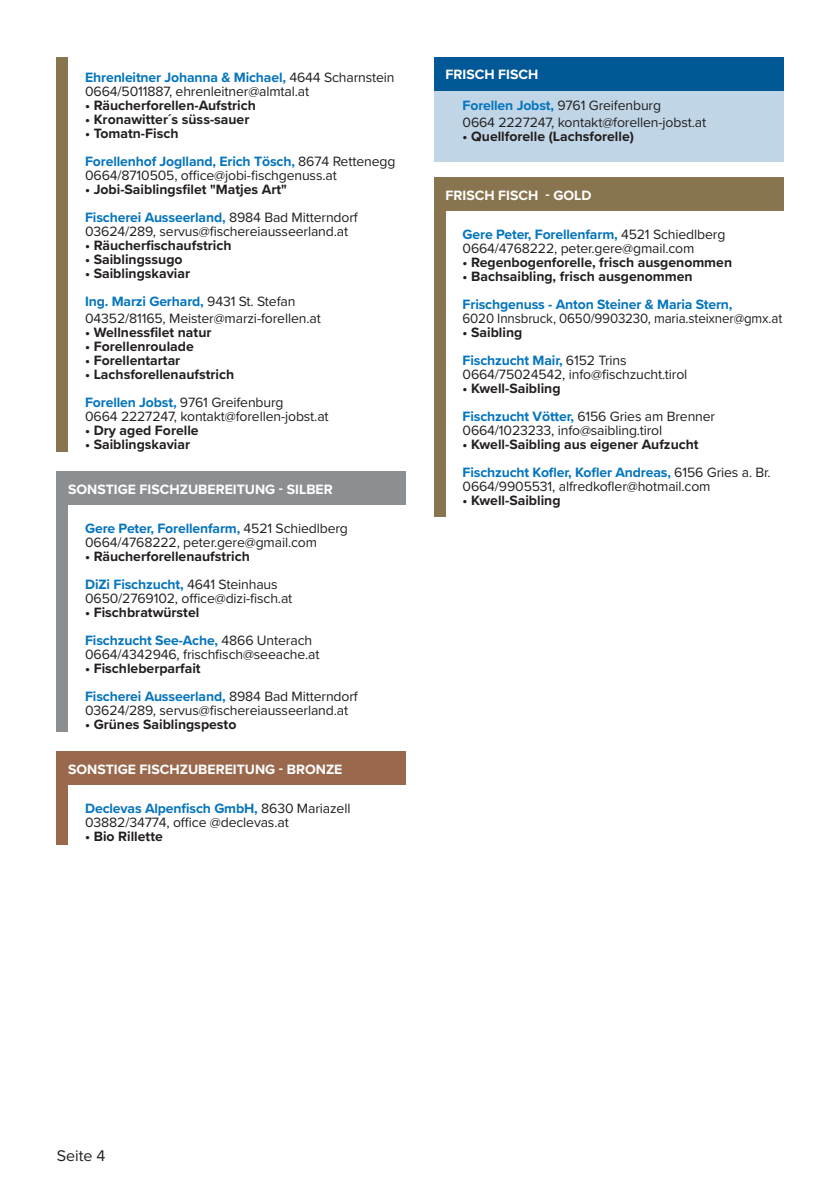
<style>
.page{position:relative;width:840px;height:1191px;background:#fff}
.page>*{position:absolute;margin:0;border:0;box-sizing:border-box;transform-origin:0 0}
.t1{font:16px "Proxima Nova";color:#231f20}
.Überschrift{font:14px "Proxima Nova";letter-spacing:-.01em;color:#231f20}
.Überschrift-2{font:700 14px "Proxima Nova";letter-spacing:-.01em;color:#0575bd}
.Produktauflistung{font:700 14px "Proxima Nova";color:#231f20}
.Überschrift-3{font:700 14px "Proxima Nova";color:#231f20}
.t2{font:700 14px "Proxima Nova";color:#fff}
.Überschrift-4{font:14px "Proxima Nova";letter-spacing:-.01em;color:#231f20;scale:.95 1}
.s1{font-weight:400;color:#231f20}
.s2{font-weight:700;color:#0575bd}
</style>
<div class="page">
<div style="left:434px;top:57px;width:348px;height:105px;background:#c0d5e5"></div>
<div style="left:57px;top:471px;width:348px;height:34px;background:#8c8f91"></div>
<div style="left:57px;top:751px;width:348px;height:34px;background:#9a694d"></div>
<div style="left:434px;top:57px;width:348px;height:33px;background:#005996"></div>
<div style="left:434px;top:177px;width:348px;height:34px;background:#88744f"></div>
<div style="left:57px;top:57px;width:11px;height:394px;background:#88744f"></div>
<div style="left:57px;top:505px;width:11px;height:227px;background:#8c8f91"></div>
<div style="left:434px;top:207px;width:11px;height:310px;background:#88744f"></div>
<div style="left:57px;top:784px;width:11px;height:61px;background:#9a694d"></div>
<p class="Überschrift-2" style="left:85px;top:67px;width:311px">Ehrenleitner Johanna &amp; Michael, <span class="s1">4644 Scharnstein</span></p>
<p class="Überschrift" style="left:85px;top:81px;width:225px">0664/5011887, ehrenleitner@almtal.at</p>
<p class="Überschrift-3" style="left:85px;top:95px;width:172px">• Räucherforellen-Aufstrich</p>
<p class="Überschrift-3" style="left:85px;top:109px;width:166px">• Kronawitter´s süss-sauer</p>
<p class="Überschrift-3" style="left:85px;top:123px;width:95px">• Tomatn-Fisch</p>
<p class="Überschrift-2" style="left:85px;top:151px;width:311px">Forellenhof Joglland, Erich Tösch, <span class="s1">8674 Rettenegg</span></p>
<p class="Überschrift" style="left:85px;top:165px;width:253px">0664/8710505, office@jobi-fischgenuss.at</p>
<p class="Überschrift-3" style="left:85px;top:179px;width:203px">• Jobi-Saiblingsfilet "Matjes Art"</p>
<p class="Überschrift-2" style="left:85px;top:207px;width:274px">Fischerei Ausseerland, <span class="s1">8984 Bad Mitterndorf</span></p>
<p class="Überschrift" style="left:85px;top:221px;width:264px">03624/289, servus@fischereiausseerland.at</p>
<p class="Überschrift-3" style="left:85px;top:235px;width:148px">• Räucherfischaufstrich</p>
<p class="Überschrift-3" style="left:85px;top:249px;width:99px">• Saiblingssugo</p>
<p class="Überschrift-3" style="left:85px;top:263px;width:106px">• Saiblingskaviar</p>
<p class="Überschrift-2" style="left:85px;top:291px;width:212px">Ing. Marzi Gerhard, <span class="s1">9431 St. Stefan</span></p>
<p class="Überschrift" style="left:85px;top:308px;width:237px">04352/81165, Meister@marzi-forellen.at</p>
<p class="Produktauflistung" style="left:85px;top:322px;width:128px">• Wellnessfilet natur</p>
<p class="Produktauflistung" style="left:85px;top:336px;width:110px">• Forellenroulade</p>
<p class="Produktauflistung" style="left:85px;top:350px;width:97px">• Forellentartar</p>
<p class="Produktauflistung" style="left:85px;top:364px;width:150px">• Lachsforellenaufstrich</p>
<p class="Überschrift" style="left:85px;top:392px;width:200px"><span class="s2">Forellen Jobst,</span> 9761 Greifenburg</p>
<p class="Überschrift" style="left:85px;top:406px;width:245px">0664 2227247, kontakt@forellen-jobst.at</p>
<p class="Produktauflistung" style="left:85px;top:420px;width:115px">• Dry aged Forelle</p>
<p class="Produktauflistung" style="left:85px;top:434px;width:106px">• Saiblingskaviar</p>
<p class="t2" style="left:68px;top:478px;width:266px">SONSTIGE FISCHZUBEREITUNG - SILBER</p>
<p class="Überschrift-2" style="left:85px;top:518px;width:264px">Gere Peter, Forellenfarm, <span class="s1">4521 Schiedlberg</span></p>
<p class="Überschrift" style="left:85px;top:532px;width:233px">0664/4768222, peter.gere@gmail.com</p>
<p class="Produktauflistung" style="left:85px;top:546px;width:166px">• Räucherforellenaufstrich</p>
<p class="Überschrift-2" style="left:85px;top:574px;width:194px">DiZi Fischzucht, <span class="s1">4641 Steinhaus</span></p>
<p class="Überschrift" style="left:85px;top:588px;width:209px">0650/2769102, office@dizi-fisch.at</p>
<p class="Produktauflistung" style="left:85px;top:602px;width:116px">• Fischbratwürstel</p>
<p class="Überschrift-2" style="left:85px;top:630px;width:228px">Fischzucht See-Ache, <span class="s1">4866 Unterach</span></p>
<p class="Überschrift" style="left:85px;top:644px;width:236px">0664/4342946, frischfisch@seeache.at</p>
<p class="Produktauflistung" style="left:85px;top:658px;width:117px">• Fischleberparfait</p>
<p class="Überschrift-2" style="left:85px;top:686px;width:274px">Fischerei Ausseerland, <span class="s1">8984 Bad Mitterndorf</span></p>
<p class="Überschrift" style="left:85px;top:700px;width:264px">03624/289, servus@fischereiausseerland.at</p>
<p class="Produktauflistung" style="left:85px;top:714px;width:153px">• Grünes Saiblingspesto</p>
<p class="t2" style="left:68px;top:758px;width:276px">SONSTIGE FISCHZUBEREITUNG - BRONZE</p>
<p class="Überschrift-2" style="left:85px;top:798px;width:267px">Declevas Alpenfisch GmbH, <span class="s1">8630 Mariazell</span></p>
<p class="Überschrift" style="left:85px;top:812px;width:205px">03882/34774, office @declevas.at</p>
<p class="Produktauflistung" style="left:85px;top:826px;width:79px">• Bio Rillette</p>
<p class="t2" style="left:445px;top:64px;width:94px">FRISCH FISCH</p>
<p class="Überschrift" style="left:462px;top:95px;width:200px"><span class="s2">Forellen Jobst,</span> 9761 Greifenburg</p>
<p class="Überschrift" style="left:462px;top:112px;width:245px">0664 2227247, kontakt@forellen-jobst.at</p>
<p class="Produktauflistung" style="left:462px;top:126px;width:173px">• Quellforelle (Lachsforelle)</p>
<p class="t2" style="left:445px;top:184px;width:147px">FRISCH FISCH - GOLD</p>
<p class="Überschrift-2" style="left:462px;top:224px;width:264px">Gere Peter, Forellenfarm, <span class="s1">4521 Schiedlberg</span></p>
<p class="Überschrift" style="left:462px;top:238px;width:233px">0664/4768222, peter.gere@gmail.com</p>
<p class="Produktauflistung" style="left:462px;top:252px;width:271px">• Regenbogenforelle, frisch ausgenommen</p>
<p class="Produktauflistung" style="left:462px;top:266px;width:231px">• Bachsaibling, frisch ausgenommen</p>
<p class="Überschrift-2" style="left:462px;top:294px;width:271px">Frischgenuss - Anton Steiner &amp; Maria Stern,</p>
<p class="Überschrift-4" style="left:462px;top:308px;width:338px">6020 Innsbruck, 0650/9903230, maria.steixner@gmx.at</p>
<p class="Produktauflistung" style="left:462px;top:322px;width:61px">• Saibling</p>
<p class="Überschrift-2" style="left:462px;top:350px;width:165px">Fischzucht Mair, <span class="s1">6152 Trins</span></p>
<p class="Überschrift" style="left:462px;top:364px;width:226px">0664/75024542, info@fischzucht.tirol</p>
<p class="Produktauflistung" style="left:462px;top:378px;width:99px">• Kwell-Saibling</p>
<p class="Überschrift" style="left:462px;top:406px;width:254px"><span class="s2">Fischzucht Vötter,</span> 6156 Gries am Brenner</p>
<p class="Überschrift" style="left:462px;top:420px;width:201px">0664/1023233, info@saibling.tirol</p>
<p class="Produktauflistung" style="left:462px;top:434px;width:237px">• Kwell-Saibling aus eigener Aufzucht</p>
<p class="Überschrift-2" style="left:462px;top:462px;width:309px">Fischzucht Kofler, Kofler Andreas, <span class="s1">6156 Gries a. Br.</span></p>
<p class="Überschrift" style="left:462px;top:476px;width:249px">0664/9905531, alfredkofler@hotmail.com</p>
<p class="Produktauflistung" style="left:462px;top:490px;width:99px">• Kwell-Saibling</p>
<p class="t1" style="left:57px;top:1143px;width:50px">Seite 4</p>
</div>
